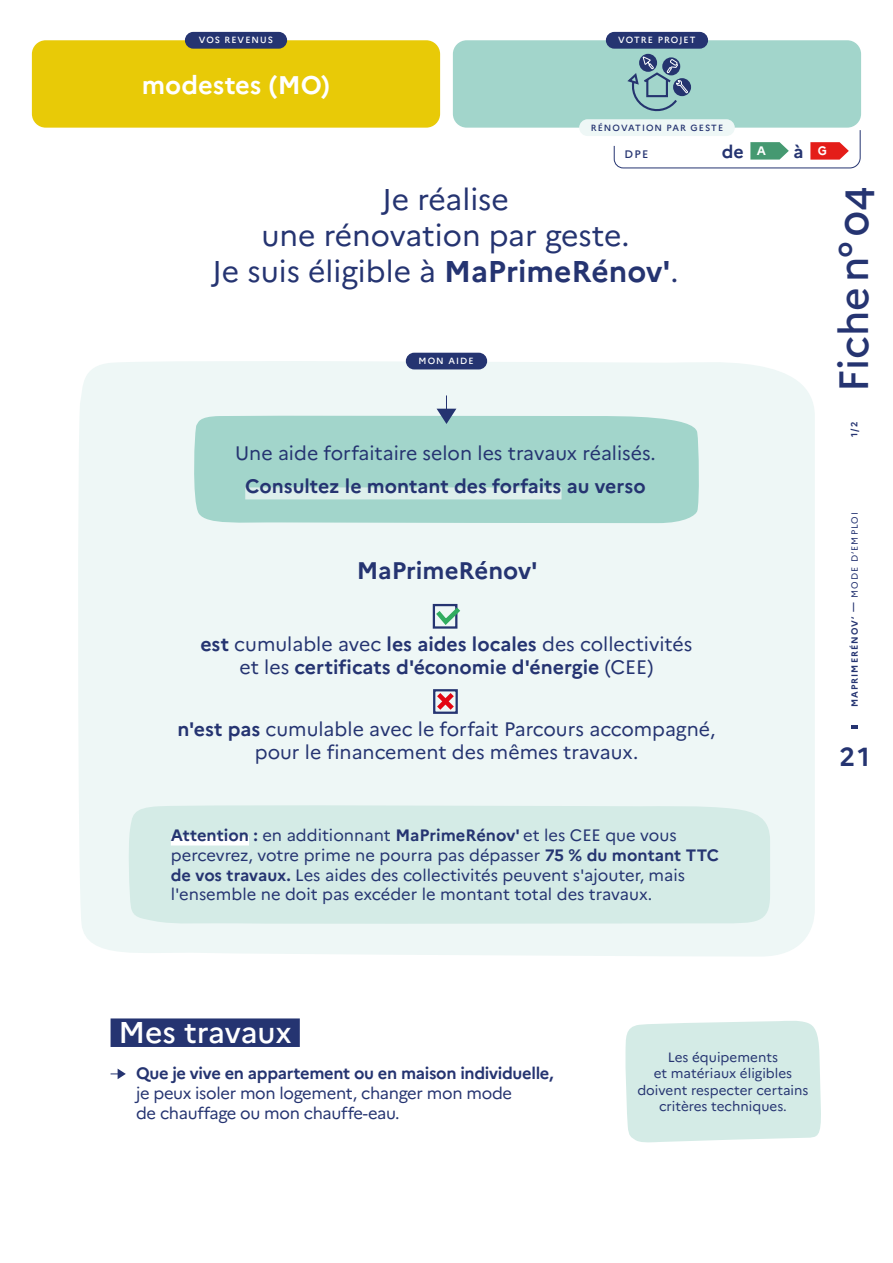
<style>
.page{position:relative;width:893px;height:1263px;background:#fff}
.page>*{position:absolute;margin:0;border:0;box-sizing:border-box;transform-origin:0 0}
.t1{font:500 40.95px "Marianne";color:#253471}
.t2{font:30px/36px "Marianne";color:#253471;text-align:center}
.t3{font:500 30px "Marianne";letter-spacing:-.005em;color:#fff}
.t4{font:700 26.1px "Marianne";color:#253471}
.t5{font:700 25.5px "Marianne";color:#fff}
.t6{font:700 24px "Marianne";color:#253471}
.t7{font:19.5px/23.4px "Marianne";color:#253471;text-align:center}
.t8{font:700 19.5px/23.4px "Marianne";color:#253471;text-align:center}
.t9{font:700 17.85px "Marianne";color:#253471}
.t10{font:16.5px/19.8px "Marianne";color:#253471}
.t11{font:16.5px/19.8px "Marianne";letter-spacing:-.02em;color:#253471}
.t12{font:700 16.5px "Marianne";letter-spacing:-.02em;color:#253471}
.t13{font:13.5px/16.5px "Marianne";color:#253471;text-align:center}
.t14{font:500 10.95px "Marianne";color:#253471}
.t15{font:700 9px "Marianne";letter-spacing:.12em;color:#253471}
.t16{font:500 9px "Marianne";letter-spacing:.12em;color:#fff}
.t17{font:500 9px "Marianne";letter-spacing:.12em;color:#253471}
.s1{font-size:12.3px;color:#fff}
.s2{font-weight:700}
.s3{font-weight:400}
</style>
<div class="page">
<svg style="left:851px;top:726px;width:7px;height:3px"></svg>
<div style="left:32px;top:40px;width:408px;height:88px;background:#e8ca07;border-radius:14px"></div>
<div style="left:185px;top:32px;width:102px;height:17px;background:#253471;border-radius:8px"></div>
<div style="left:625px;top:1021px;width:196px;height:122px;background:#d4ebe6"></div>
<div style="left:78px;top:352px;width:737px;height:604px;background:#eef7f6"></div>
<div style="left:191px;top:415px;width:509px;height:110px;background:#a2d5cb"></div>
<svg style="left:437px;top:395px;width:19px;height:29px"></svg>
<div style="left:245px;top:487px;width:316px;height:12px;background:#ddefeb"></div>
<div style="left:406px;top:353px;width:81px;height:16px;background:#253471;border-radius:8px"></div>
<svg style="left:432px;top:688px;width:27px;height:26px"></svg>
<svg style="left:431px;top:603px;width:34px;height:25px"></svg>
<div style="left:453px;top:40px;width:408px;height:88px;background:#a2d5cb;border-radius:14px"></div>
<div style="left:606px;top:32px;width:102px;height:17px;background:#253471;border-radius:8px"></div>
<div style="left:579px;top:119px;width:156px;height:17px;background:#eef7f6;border-radius:8px"></div>
<div style="left:673px;top:78px;width:18px;height:18px;background:#25346f;border-radius:50%"></div>
<div style="left:639px;top:54px;width:18px;height:18px;background:#25346f;border-radius:50%"></div>
<svg style="left:627px;top:57px;width:61px;height:55px"></svg>
<div style="left:111px;top:1018px;width:189px;height:29px;background:#253471"></div>
<svg style="left:111px;top:1068px;width:15px;height:11px"></svg>
<div style="left:128px;top:804px;width:642px;height:121px;background:#d4ebe6"></div>
<div style="left:171px;top:836px;width:78px;height:9px;background:#fff"></div>
<svg style="left:613px;top:130px;width:248px;height:39px"></svg>
<p class="t16" style="left:199px;top:33px;width:76px">VOS REVENUS</p>
<p class="t16" style="left:618px;top:33px;width:79px">VOTRE PROJET</p>
<h3 class="t5" style="left:142px;top:65px;width:190px">modestes (MO)</h3>
<p class="t17" style="left:591px;top:121px;width:134px">RÉNOVATION PAR GESTE</p>
<p class="t14" style="left:624px;top:145px;width:25px">DPE</p>
<p class="t9" style="left:722px;top:137px;width:46px">de <span class="s1">A</span></p>
<p class="t9" style="left:794px;top:137px;width:35px">à <span class="s1">G</span></p>
<h2 class="t2" style="left:212px;top:179px;width:468px">Je réalise<br>une rénovation par geste.<br>Je suis éligible à <span class="s2">MaPrimeRénov'</span>.</h2>
<p class="t16" style="left:419px;top:354px;width:57px">MON AIDE</p>
<h1 class="t1" style="left:822px;top:392px;width:206px;rotate:-90deg">Fiche n° 04</h1>
<p class="t7" style="left:235px;top:440px;width:422px">Une aide forfaitaire selon les travaux réalisés.</p>
<p class="t8" style="left:245px;top:473px;width:402px">Consultez le montant des forfaits au verso</p>
<h3 class="t6" style="left:357px;top:551px;width:183px">MaPrimeRénov'</h3>
<p class="t8" style="left:200px;top:631px;width:493px">est <span class="s3">cumulable avec</span> les aides locales <span class="s3">des collectivités et les</span> certificats d'économie d'énergie <span class="s3">(CEE)</span></p>
<p class="t7" style="left:178px;top:716px;width:539px"><span class="s2">n'est pas</span> cumulable avec le forfait Parcours accompagné, pour le financement des mêmes travaux.</p>
<p class="t15" style="left:847px;top:437px;width:17px;rotate:-90deg">1/2</p>
<p class="t15" style="left:848px;top:707px;width:197px;rotate:-90deg">MAPRIMERÉNOV’ — <span class="s3">MODE D’EMPLOI</span></p>
<h3 class="t4" style="left:839px;top:737px;width:32px">21</h3>
<p class="t10" style="left:171px;top:824px;width:550px"><span class="s2">Attention :</span> en additionnant <span class="s2">MaPrimeRénov'</span> et les CEE que vous percevrez, votre prime ne pourra pas dépasser <span class="s2">75 % du montant TTC de vos travaux.</span> Les aides des collectivités peuvent s'ajouter, mais l'ensemble ne doit pas excéder le montant total des travaux.</p>
<h2 class="t3" style="left:119px;top:1009px;width:175px">Mes travaux</h2>
<p class="t12" style="left:136px;top:1060px;width:419px">Que je vive en appartement ou en maison individuelle,</p>
<p class="t11" style="left:136px;top:1082px;width:378px">je peux isoler mon logement, changer mon mode de chauffage ou mon chauffe-eau.</p>
<p class="t13" style="left:637px;top:1048px;width:173px">Les équipements<br>et matériaux éligibles doivent respecter certains critères techniques.</p>
</div>
